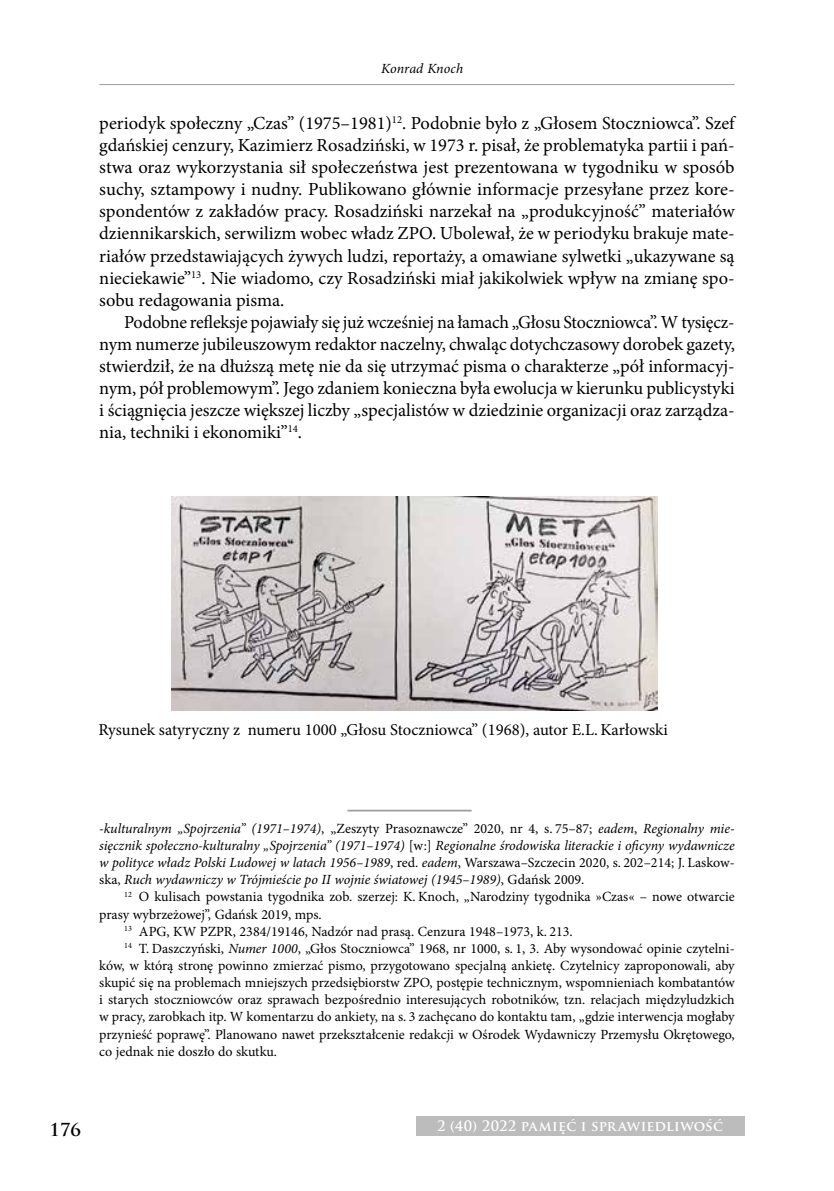
<style>
.page{position:relative;width:834px;height:1191px;background:#fff}
.page>*{position:absolute;margin:0;border:0;box-sizing:border-box;transform-origin:0 0}
.t1{font:18.38px/22.1px "Minion Pro";letter-spacing:-.005em;color:#000;text-align:justify}
.t2{font:700 17.5px "Trajan Pro";color:#000}
.t3{font:16.62px "Minion Pro";color:#000}
.t4{font:14px "Minion Pro";color:#000}
.t5{font:italic 14px/17.2px "Minion Pro";letter-spacing:-.005em;color:#000;text-align:justify}
.t6{font:700 14px "Trajan Pro";letter-spacing:.01em;color:#fff}
.s1{font-style:normal}
.s2{font-style:italic}
</style>
<div class="page">
<hr style="left:99px;top:84px;width:635px;height:1px;background:#9d9d9c">
<div style="left:416px;top:1116px;width:328px;height:20px;background:#bcbcbc"></div>
<hr style="left:347px;top:809px;width:124px;height:2px;background:#9d9d9c">
<img style="left:171px;top:496px;width:486px;height:214px">
<p class="t5" style="left:381px;top:60px;width:83px">Konrad Knoch</p>
<p class="t1" style="left:99px;top:112px;width:637px">periodyk społeczny „Czas” (1975–1981)<sup>12</sup>. Podobnie było z „Głosem Stoczniowca”. Szef gdańskiej cenzury, Kazimierz Rosadziński, w 1973 r. pisał, że problematyka partii i pań&shy;stwa oraz wykorzystania sił społeczeństwa jest prezentowana w tygodniku w sposób suchy, sztampowy i nudny. Publikowano głównie informacje przesyłane przez kore&shy;spondentów z zakładów pracy. Rosadziński narzekał na „produkcyjność” materiałów dziennikarskich, serwilizm wobec władz ZPO. Ubolewał, że w periodyku brakuje mate&shy;riałów przedstawiających żywych ludzi, reportaży, a omawiane sylwetki „ukazywane są nieciekawie”<sup>13</sup>. Nie wiadomo, czy Rosadziński miał jakikolwiek wpływ na zmianę spo&shy;sobu redagowania pisma.</p>
<p class="t1" style="left:99px;top:311px;width:637px;text-indent:25px">Podobne refleksje pojawiały się już wcześniej na łamach „Głosu Stoczniowca”. W tysięcz&shy;nym numerze jubileuszowym redaktor naczelny, chwaląc dotychczasowy dorobek gazety, stwierdził, że na dłuższą metę nie da się utrzymać pisma o charakterze „pół informacyj&shy;nym, pół problemowym”. Jego zdaniem konieczna była ewolucja w kierunku publicystyki i ściągnięcia jeszcze większej liczby „specjalistów w dziedzinie organizacji oraz zarządza&shy;nia, techniki i ekonomiki”<sup>14</sup>.</p>
<p class="t3" style="left:98px;top:719px;width:570px">Rysunek satyryczny z numeru 1000 „Głosu Stoczniowca” (1968), autor E.L. Karłowski</p>
<p class="t5" style="left:99px;top:819px;width:636px">-kulturalnym „Spojrzenia” (1971–1974)<span class="s1">, „Zeszyty Prasoznawcze” 2020, nr 4, s. 75–87;</span> eadem<span class="s1">,</span> Regionalny mie&shy;sięcznik społeczno-kulturalny „Spojrzenia” (1971–1974) <span class="s1">[w:]</span> Regionalne środowiska literackie i oficyny wydawnicze w polityce władz Polski Ludowej w latach 1956–1989<span class="s1">, red.</span> eadem<span class="s1">, Warszawa–Szczecin 2020, s. 202–214; J. Laskow&shy;ska,</span> Ruch wydawniczy w Trójmieście po II wojnie światowej (1945–1989)<span class="s1">, Gdańsk 2009.</span></p>
<p class="t4" style="left:124px;top:887px;width:612px"><sup>12</sup> O kulisach powstania tygodnika zob. szerzej: K. Knoch, „Narodziny tygodnika »Czas« – nowe otwarcie</p>
<p class="t4" style="left:99px;top:904px;width:224px">prasy wybrzeżowej”, Gdańsk 2019, mps.</p>
<p class="t4" style="left:124px;top:921px;width:450px"><sup>13</sup> APG, KW PZPR, 2384/19146, Nadzór nad prasą. Cenzura 1948–1973, k. 213.</p>
<p class="t4" style="left:124px;top:939px;width:612px"><sup>14</sup> T. Daszczyński, <span class="s2">Numer 1000</span>, „Głos Stoczniowca” 1968, nr 1000, s. 1, 3. Aby wysondować opinie czytelni-</p>
<p class="t4" style="left:99px;top:956px;width:637px">ków, w którą stronę powinno zmierzać pismo, przygotowano specjalną ankietę. Czytelnicy zaproponowali, aby</p>
<p class="t4" style="left:99px;top:973px;width:636px">skupić się na problemach mniejszych przedsiębiorstw ZPO, postępie technicznym, wspomnieniach kombatantów</p>
<p class="t4" style="left:99px;top:990px;width:636px">i starych stoczniowców oraz sprawach bezpośrednio interesujących robotników, tzn. relacjach międzyludzkich</p>
<p class="t4" style="left:99px;top:1007px;width:636px">w pracy, zarobkach itp. W komentarzu do ankiety, na s. 3 zachęcano do kontaktu tam, „gdzie interwencja mogłaby</p>
<p class="t4" style="left:99px;top:1024px;width:636px">przynieść poprawę”. Planowano nawet przekształcenie redakcji w Ośrodek Wydawniczy Przemysłu Okrętowego,</p>
<p class="t4" style="left:99px;top:1042px;width:179px">co jednak nie doszło do skutku.</p>
<p class="t2" style="left:50px;top:1118px;width:33px">176</p>
<p class="t6" style="left:437px;top:1117px;width:287px">2 (40) 2022 PAMIĘĆ I SPRAWIEDLIWOŚĆ</p>
</div>
